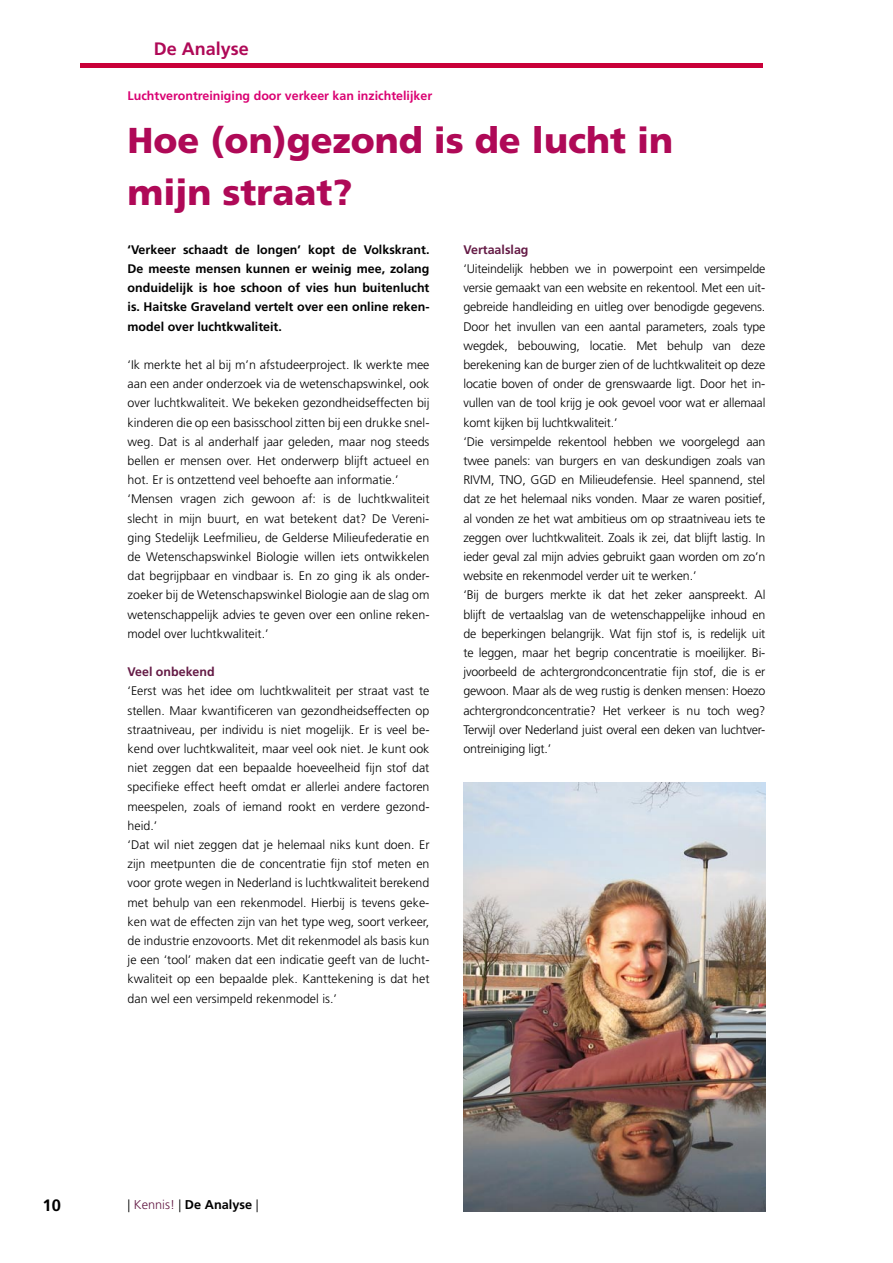
<style>
.page{position:relative;width:893px;height:1263px;background:#fff}
.page>*{position:absolute;margin:0;border:0;box-sizing:border-box;transform-origin:0 0}
.t1{font:900 36px/52.5px "Frutiger";color:#af0957}
.t2{font:700 18px "Frutiger";color:#af0957}
.t3{font:700 16.5px "Frutiger";color:#000}
.t4{font:700 12.75px "Frutiger LT Std";color:#000}
.t5{font:300 12.45px/19.2px "Frutiger LT Std";color:#000}
.t6{font:700 12.45px/19.2px "Frutiger LT Std";color:#000;text-align:justify}
.t7{font:700 12.45px "Frutiger LT Std";color:#da0072}
.t8{font:700 12.45px "Frutiger LT Std";color:#641a45}
.s1{font-weight:300}
.s2{font-weight:300;color:#641a45}
</style>
<div class="page">
<hr style="left:81px;top:64px;width:682px;height:4px;background:#c90039">
<img style="left:463px;top:782px;width:302px;height:430px">
<h2 class="t2" style="left:154px;top:38px;width:97px">De Analyse</h2>
<p class="t7" style="left:128px;top:88px;width:306px">Luchtverontreiniging door verkeer kan inzichtelijker</p>
<h1 class="t1" style="left:128px;top:113px;width:547px">Hoe (on)gezond is de lucht in mijn straat?</h1>
<p class="t6" style="left:128px;top:240px;width:303px">‘Verkeer schaadt de longen’ kopt de Volkskrant.<br>De meeste mensen kunnen er weinig mee, zolang onduidelijk is hoe schoon of vies hun buitenlucht is. Haitske Graveland vertelt over een online reken&shy;model over luchtkwaliteit.</p>
<p class="t5" style="left:128px;top:355px;width:303px">‘Ik merkte het al bij m’n afstudeerproject. Ik werkte mee aan een ander onderzoek via de wetenschapswinkel, ook over luchtkwaliteit. We bekeken gezondheidseffecten bij kinderen die op een basisschool zitten bij een drukke snel&shy;weg. Dat is al anderhalf jaar geleden, maar nog steeds bellen er mensen over. Het onderwerp blijft actueel en hot. Er is ontzettend veel behoefte aan informatie.’ ‘Mensen vragen zich gewoon af: is de luchtkwaliteit slecht in mijn buurt, en wat betekent dat? De Vereni&shy;ging Stedelijk Leefmilieu, de Gelderse Milieufederatie en de Wetenschapswinkel Biologie willen iets ontwikkelen dat begrijpbaar en vindbaar is. En zo ging ik als onder&shy;zoeker bij de Wetenschapswinkel Biologie aan de slag om wetenschappelijk advies te geven over een online reken&shy;model over luchtkwaliteit.’</p>
<p class="t8" style="left:128px;top:664px;width:89px">Veel onbekend</p>
<p class="t5" style="left:128px;top:682px;width:303px">‘Eerst was het idee om luchtkwaliteit per straat vast te stellen. Maar kwantificeren van gezondheidseffecten op straatniveau, per individu is niet mogelijk. Er is veel be&shy;kend over luchtkwaliteit, maar veel ook niet. Je kunt ook niet zeggen dat een bepaalde hoeveelheid fijn stof dat specifieke effect heeft omdat er allerlei andere factoren meespelen, zoals of iemand rookt en verdere gezond&shy;heid.’<br>‘Dat wil niet zeggen dat je helemaal niks kunt doen. Er zijn meetpunten die de concentratie fijn stof meten en voor grote wegen in Nederland is luchtkwaliteit berekend met behulp van een rekenmodel. Hierbij is tevens geke&shy;ken wat de effecten zijn van het type weg, soort verkeer, de industrie enzovoorts. Met dit rekenmodel als basis kun je een ‘tool’ maken dat een indicatie geeft van de lucht&shy;kwaliteit op een bepaalde plek. Kanttekening is dat het dan wel een versimpeld rekenmodel is.’</p>
<p class="t8" style="left:463px;top:242px;width:67px">Vertaalslag</p>
<p class="t5" style="left:463px;top:259px;width:303px">‘Uiteindelijk hebben we in powerpoint een versimpelde versie gemaakt van een website en rekentool. Met een uit&shy;gebreide handleiding en uitleg over benodigde gegevens.<br>Door het invullen van een aantal parameters, zoals type wegdek, bebouwing, locatie. Met behulp van deze berekening kan de burger zien of de luchtkwaliteit op deze locatie boven of onder de grenswaarde ligt. Door het in&shy;vullen van de tool krijg je ook gevoel voor wat er allemaal komt kijken bij luchtkwaliteit.’<br>‘Die versimpelde rekentool hebben we voorgelegd aan twee panels: van burgers en van deskundigen zoals van RIVM, TNO, GGD en Milieudefensie. Heel spannend, stel dat ze het helemaal niks vonden. Maar ze waren positief, al vonden ze het wat ambitieus om op straatniveau iets te zeggen over luchtkwaliteit. Zoals ik zei, dat blijft lastig. In ieder geval zal mijn advies gebruikt gaan worden om zo’n website en rekenmodel verder uit te werken.’<br>‘Bij de burgers merkte ik dat het zeker aanspreekt. Al blijft de vertaalslag van de wetenschappelijke inhoud en de beperkingen belangrijk. Wat fijn stof is, is redelijk uit te leggen, maar het begrip concentratie is moeilijker. Bi&shy;jvoorbeeld de achtergrondconcentratie fijn stof, die is er gewoon. Maar als de weg rustig is denken mensen: Hoezo achtergrondconcentratie? Het verkeer is nu toch weg?<br>Terwijl over Nederland juist overal een deken van luchtver&shy;ontreiniging ligt.’</p>
<h3 class="t3" style="left:43px;top:1196px;width:20px">10</h3>
<p class="t4" style="left:128px;top:1197px;width:133px"><span class="s1">|</span> <span class="s2">Kennis!</span> <span class="s1">|</span> De Analyse <span class="s1">|</span></p>
</div>
